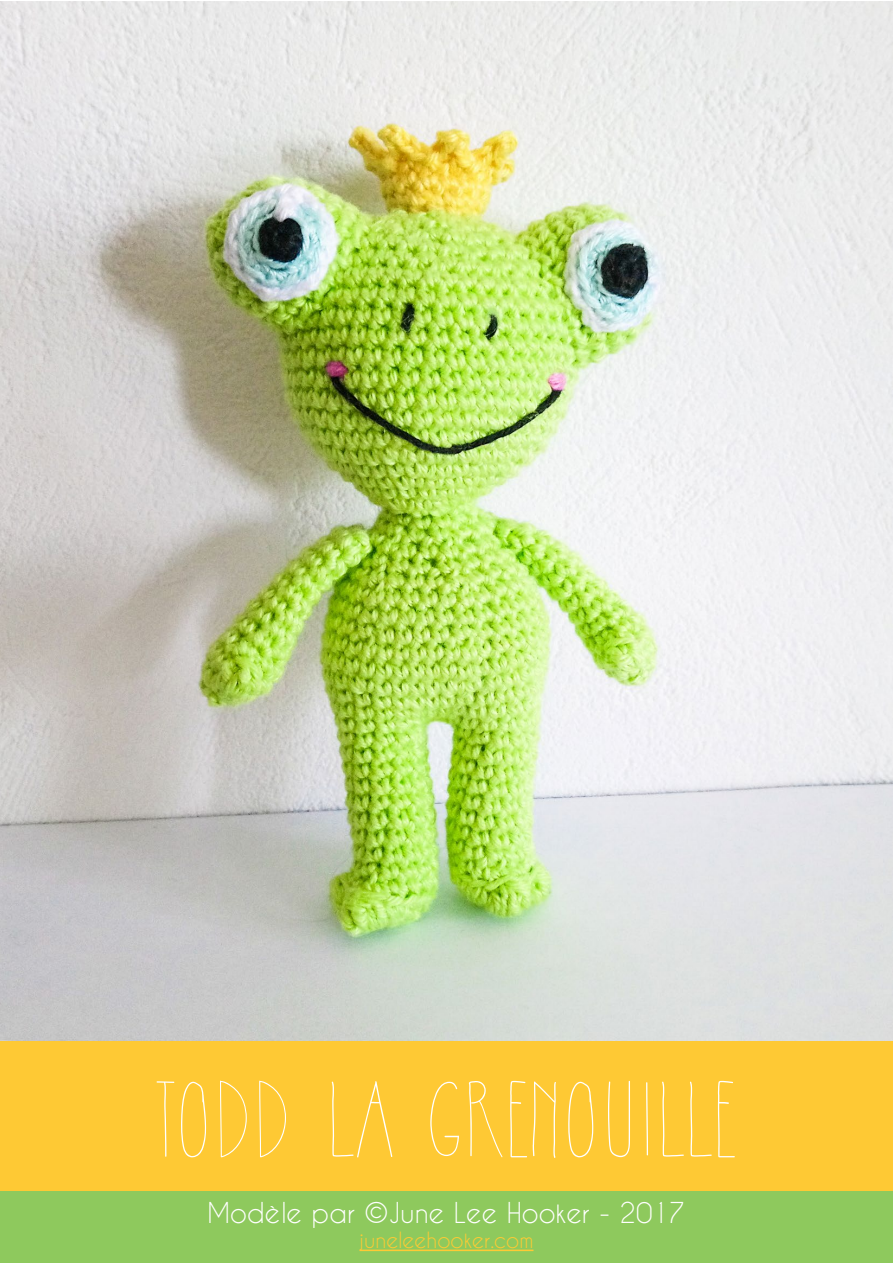
<style>
.page{position:relative;width:893px;height:1263px;background:#fff}
.page>*{position:absolute;margin:0;border:0;box-sizing:border-box;transform-origin:0 0}
.t1{font:500 108px "Dilem Handwritten";color:#fff}
.t2{font:27px "Caviar Dreams";color:#fff}
.t3{font:21px "Caviar Dreams";color:#fec934}
.s1{font-size:36px}
</style>
<div class="page">
<div style="left:0;top:1190px;width:893px;height:73px;background:#8ec95d"></div>
<hr style="left:359px;top:1249px;width:174px;height:2px;background:#fec934">
<img style="left:0;top:1px;width:893px;height:1040px">
<div style="left:0;top:1041px;width:893px;height:149px;background:#fec934"></div>
<p class="t1" style="left:156px;top:1074px;width:582px">TODD LA GRENOUILLE</p>
<p class="t2" style="left:208px;top:1198px;width:479px">Modèle par <span class="s1">©</span>June Lee Hooker - 2017</p>
<p class="t3" style="left:359px;top:1229px;width:176px">juneleehooker.com</p>
</div>
